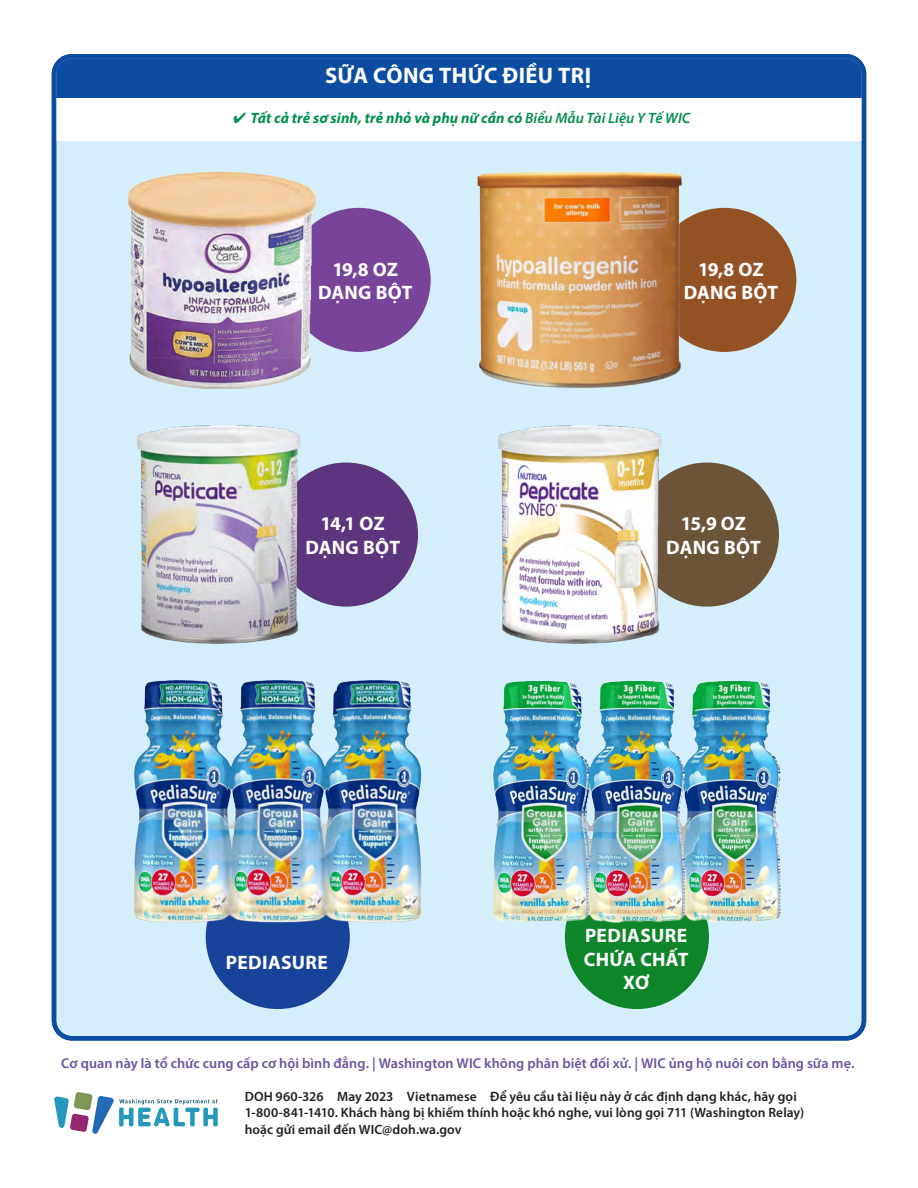
<style>
.page{position:relative;width:918px;height:1188px;background:#fff}
.page>*{position:absolute;margin:0;border:0;box-sizing:border-box;transform-origin:0 0}
.t1{font:700 22.5px "Myriad Pro";letter-spacing:.015em;color:#fff}
.t2{font:700 19.5px/23.4px "Myriad Pro";letter-spacing:.01em;color:#fff;text-align:center}
.t3{font:italic 700 15px "Myriad Pro";letter-spacing:.005em;color:#008f4d}
.t4{font:600 14.25px "Myriad Pro";letter-spacing:.005em;color:#6b53a2}
.t5{font:600 13.5px/16.2px "Myriad Pro";letter-spacing:.005em;color:#231f20}
.s1{font-weight:600}
</style>
<div class="page">
<div style="left:54px;top:56px;width:810px;height:982px;background:#d4effb;border-radius:18px"></div>
<div style="left:56px;top:58px;width:806px;height:39px;background:#0d4da1"></div>
<div style="left:56px;top:98px;width:806px;height:42px;background:#fff"></div>
<div style="left:52px;top:54px;width:814px;height:987px;border:4px solid #0d4da1;border-radius:18px"></div>
<div style="left:287px;top:208px;width:144px;height:144px;background:#78449a;border-radius:50%"></div>
<img style="left:128px;top:171px;width:187px;height:218px">
<div style="left:652px;top:208px;width:144px;height:144px;background:#945224;border-radius:50%"></div>
<img style="left:477px;top:171px;width:206px;height:217px">
<div style="left:274px;top:463px;width:144px;height:144px;background:#5d357e;border-radius:50%"></div>
<img style="left:137px;top:426px;width:164px;height:217px">
<div style="left:635px;top:463px;width:144px;height:144px;background:#6c5439;border-radius:50%"></div>
<img style="left:498px;top:426px;width:164px;height:217px">
<div style="left:206px;top:865px;width:144px;height:144px;background:#18439b;border-radius:50%"></div>
<img style="left:133px;top:680px;width:289px;height:243px">
<div style="left:565px;top:865px;width:144px;height:144px;background:#0d8528;border-radius:50%"></div>
<img style="left:493px;top:681px;width:288px;height:242px">
<svg style="left:54px;top:1092px;width:164px;height:42px"></svg>
<p class="t1" style="left:325px;top:60px;width:267px">SỮA CÔNG THỨC ĐIỀU TRỊ</p>
<p class="t3" style="left:234px;top:108px;width:458px">✔ Tất cả trẻ sơ sinh, trẻ nhỏ và phụ nữ cần có <span class="s1">Biểu Mẫu Tài Liệu Y Tế WIC</span></p>
<p class="t2" style="left:318px;top:257px;width:96px">19,8 OZ<br>DẠNG BỘT</p>
<p class="t2" style="left:684px;top:257px;width:96px">19,8 OZ<br>DẠNG BỘT</p>
<p class="t2" style="left:305px;top:511px;width:96px">14,1 OZ<br>DẠNG BỘT</p>
<p class="t2" style="left:666px;top:511px;width:96px">15,9 OZ<br>DẠNG BỘT</p>
<p class="t2" style="left:226px;top:950px;width:104px">PEDIASURE</p>
<p class="t2" style="left:584px;top:923px;width:106px">PEDIASURE<br>CHỨA CHẤT<br>XƠ</p>
<p class="t4" style="left:61px;top:1054px;width:795px">Cơ quan này là tổ chức cung cấp cơ hội bình đẳng. | Washington WIC không phân biệt đối xử. | WIC ủng hộ nuôi con bằng sữa mẹ.</p>
<p class="t5" style="left:245px;top:1088px;width:561px">DOH 960-326 May 2023 Vietnamese Để yêu cầu tài liệu này ở các định dạng khác, hãy gọi<br>1-800-841-1410. Khách hàng bị khiếm thính hoặc khó nghe, vui lòng gọi 711 (Washington Relay) hoặc gửi email đến WIC@doh.wa.gov</p>
</div>
